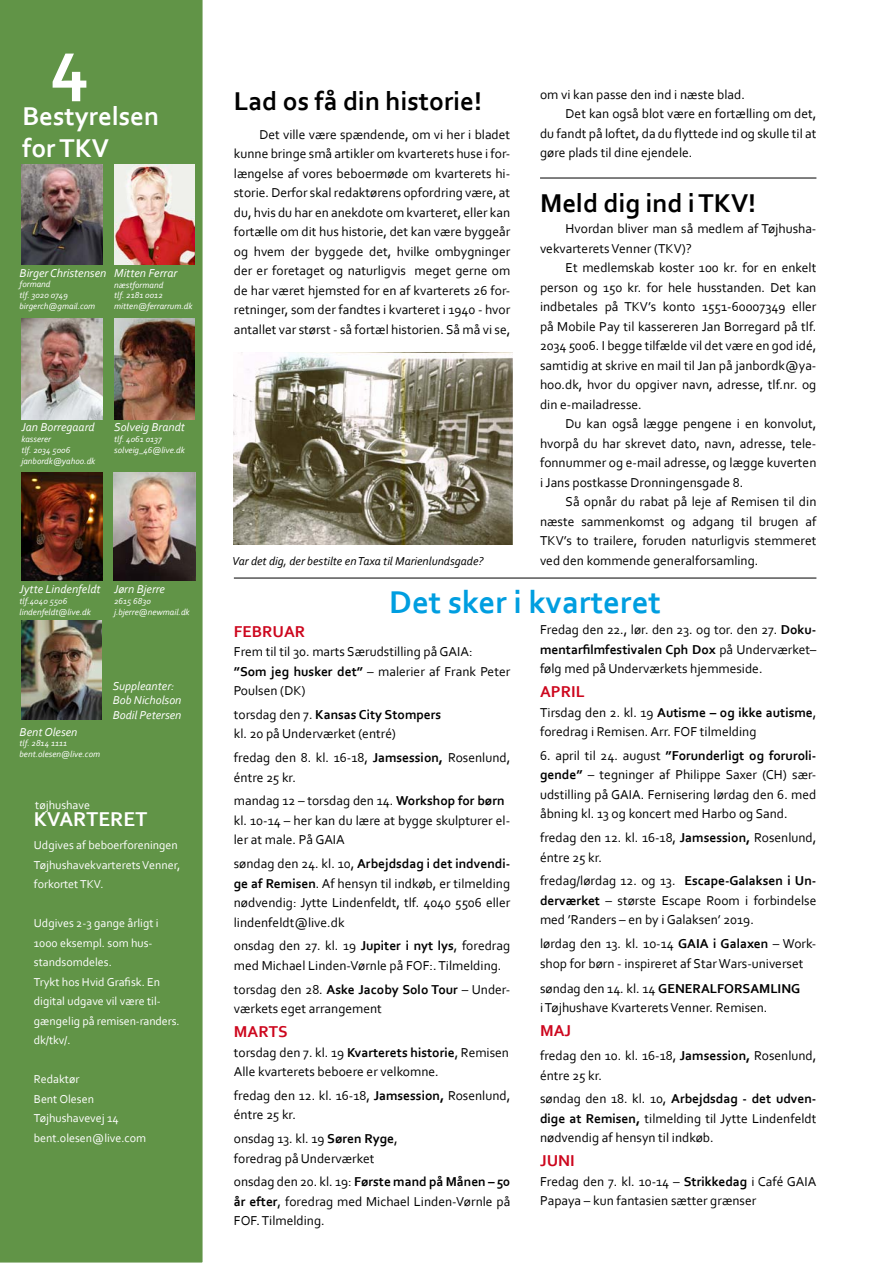
<style>
.page{position:relative;width:893px;height:1263px;background:#fff}
.page>*{position:absolute;margin:0;border:0;box-sizing:border-box;transform-origin:0 0}
.t1{font:700 72px "Corbel";color:#fff}
.t2{font:700 33px "Corbel";color:#009ee0}
.t3{font:700 27px "Corbel";color:#000}
.t4{font:700 27px/32.4px "Corbel";color:#fff}
.t5{font:700 21px "Corbel";color:#fff}
.t6{font:700 16.5px "Corbel";color:#cd071e}
.t7{font:13.5px/19.5px "Corbel";color:#000}
.t8{font:12px/19.5px "Corbel";color:#fff}
.t9{font:italic 12px/14.4px "Corbel";color:#fff}
.t10{font:italic 12px "Corbel";color:#000}
.t11{font:italic 9px/10.8px "Corbel";color:#fff}
.s1{font-weight:700}
</style>
<div class="page">
<div style="left:0;top:0;width:203px;height:1263px;background:#619447"></div>
<img style="left:21px;top:164px;width:81px;height:101px">
<img style="left:21px;top:319px;width:81px;height:100px">
<img style="left:21px;top:473px;width:81px;height:108px">
<img style="left:114px;top:473px;width:81px;height:108px">
<img style="left:114px;top:164px;width:81px;height:101px">
<img style="left:21px;top:621px;width:80px;height:99px">
<img style="left:114px;top:319px;width:81px;height:100px">
<hr style="left:234px;top:578px;width:582px;height:1px;background:#000">
<hr style="left:540px;top:178px;width:276px;height:1px;background:#000">
<img style="left:234px;top:352px;width:278px;height:193px">
<h1 class="t1" style="left:50px;top:19px;width:40px">4</h1>
<h3 class="t4" style="left:22px;top:99px;width:138px">Bestyrelsen for TKV</h3>
<p class="t9" style="left:20px;top:265px;width:88px">Birger Christensen</p>
<p class="t11" style="left:20px;top:279px;width:77px">formand<br>tlf. 3020 0749 birgerch@gmail.com</p>
<p class="t9" style="left:114px;top:265px;width:65px">Mitten Ferrar</p>
<p class="t11" style="left:114px;top:279px;width:80px">næstformand<br>tlf. 2181 0012 mitten@ferrarrum.dk</p>
<p class="t9" style="left:21px;top:420px;width:75px">Jan Borregaard</p>
<p class="t11" style="left:21px;top:433px;width:75px">kasserer<br>tlf. 2034 5006 janbordk@yahoo.dk</p>
<p class="t9" style="left:114px;top:420px;width:72px">Solveig Brandt</p>
<p class="t11" style="left:114px;top:433px;width:72px">tlf. 4061 0137 solveig_46@live.dk</p>
<p class="t9" style="left:20px;top:582px;width:82px">Jytte Lindenfeldt</p>
<p class="t11" style="left:20px;top:595px;width:73px">tlf.4040 5506 lindenfeldt@live.dk</p>
<p class="t9" style="left:114px;top:581px;width:53px">Jørn Bjerre</p>
<p class="t11" style="left:114px;top:595px;width:77px">2615 6830 j.bjerre@newmail.dk</p>
<p class="t9" style="left:20px;top:724px;width:59px">Bent Olesen</p>
<p class="t11" style="left:20px;top:738px;width:82px">tlf. 2814 1111 bent.olesen@live.com</p>
<p class="t9" style="left:113px;top:678px;width:70px">Suppleanter:<br>Bob Nicholson<br>Bodil Petersen</p>
<p class="t8" style="left:35px;top:794px;width:56px">tøjhushave</p>
<h3 class="t5" style="left:34px;top:806px;width:115px">KVARTERET</h3>
<p class="t8" style="left:34px;top:835px;width:148px">Udgives af beboerforeningen<br>Tøjhushavekvarterets Venner, forkortet TKV.</p>
<p class="t8" style="left:34px;top:913px;width:147px">Udgives 2-3 gange årligt i<br>1000 eksempl. som hus&shy;standsomdeles.<br>Trykt hos Hvid Grafisk. En digital udgave vil være til&shy;gængelig på remisen-randers. dk/tkv/.</p>
<p class="t8" style="left:34px;top:1069px;width:114px">Redaktør<br>Bent Olesen<br>Tøjhushavevej 14 bent.olesen@live.com</p>
<h3 class="t3" style="left:234px;top:84px;width:250px">Lad os få din historie!</h3>
<p class="t7" style="left:540px;top:84px;width:207px">om vi kan passe den ind i næste blad.</p>
<p class="t7" style="left:566px;top:104px;width:252px">Det kan også blot være en fortælling om det,</p>
<p class="t7" style="left:540px;top:123px;width:278px">du fandt på loftet, da du flyttede ind og skulle til at</p>
<p class="t7" style="left:540px;top:143px;width:154px">gøre plads til dine ejendele.</p>
<p class="t7" style="left:234px;top:124px;width:278px;text-align:justify;text-indent:26px">Det ville være spændende, om vi her i bladet kunne bringe små artikler om kvarterets huse i for&shy;længelse af vores beboermøde om kvarterets hi&shy;storie. Derfor skal redaktørens opfordring være, at du, hvis du har en anekdote om kvarteret, eller kan fortælle om dit hus historie, det kan være byggeår og hvem der byggede det, hvilke ombygninger der er foretaget og naturligvis meget gerne om de har været hjemsted for en af kvarterets 26 for&shy;retninger, som der fandtes i kvarteret i 1940 - hvor antallet var størst - så fortæl historien. Så må vi se,</p>
<h3 class="t3" style="left:540px;top:187px;width:218px">Meld dig ind i TKV!</h3>
<p class="t7" style="left:540px;top:219px;width:278px;text-indent:26px">Hvordan bliver man så medlem af Tøjhusha&shy;vekvarterets Venner (TKV)?</p>
<p class="t7" style="left:540px;top:258px;width:278px;text-align:justify;text-indent:26px">Et medlemskab koster 100 kr. for en enkelt person og 150 kr. for hele husstanden. Det kan indbetales på TKV’s konto 1551-60007349 eller på Mobile Pay til kassereren Jan Borregard på tlf.<br>2034 5006. I begge tilfælde vil det være en god idé, samtidig at skrive en mail til Jan på janbordk@ya&shy;hoo.dk, hvor du opgiver navn, adresse, tlf.nr. og din e-mailadresse.</p>
<p class="t7" style="left:540px;top:414px;width:278px;text-align:justify;text-indent:26px">Du kan også lægge pengene i en konvolut, hvorpå du har skrevet dato, navn, adresse, tele&shy;fonnummer og e-mail adresse, og lægge kuverten i Jans postkasse Dronningensgade 8.</p>
<p class="t7" style="left:540px;top:492px;width:278px;text-align:justify;text-indent:26px">Så opnår du rabat på leje af Remisen til din næste sammenkomst og adgang til brugen af TKV’s to trailere, foruden naturligvis stemmeret ved den kommende generalforsamling.</p>
<p class="t10" style="left:232px;top:554px;width:253px">Var det dig, der bestilte en Taxa til Marienlundsgade?</p>
<h2 class="t2" style="left:389px;top:582px;width:273px">Det sker i kvarteret</h2>
<p class="t6" style="left:234px;top:621px;width:73px">FEBRUAR</p>
<p class="t7" style="left:234px;top:642px;width:278px">Frem til til 30. marts Særudstilling på GAIA:<br><span class="s1">”Som jeg husker det”</span> – malerier af Frank Peter<br>Poulsen (DK)</p>
<p class="t7" style="left:234px;top:704px;width:209px">torsdag den 7. <span class="s1">Kansas City Stompers </span>kl. 20 på Underværket (entré)</p>
<p class="t7" style="left:234px;top:748px;width:278px">fredag den 8. kl. 16-18, <span class="s1">Jamsession,</span> Rosenlund, éntre 25 kr.</p>
<p class="t7" style="left:234px;top:791px;width:278px">mandag 12 – torsdag den 14. <span class="s1">Workshop for børn </span>kl. 10-14 – her kan du lære at bygge skulpturer el&shy;ler at male. På GAIA</p>
<p class="t7" style="left:234px;top:854px;width:278px;text-align:justify">søndag den 24. kl. 10, <span class="s1">Arbejdsdag i det indvendi&shy;ge af Remisen</span>. Af hensyn til indkøb, er tilmelding nødvendig: Jytte Lindenfeldt, tlf. 4040 5506 eller lindenfeldt@live.dk</p>
<p class="t7" style="left:234px;top:936px;width:278px">onsdag den 27. kl. 19 <span class="s1">Jupiter i nyt lys</span>, foredrag med Michael Linden-Vørnle på FOF:. Tilmelding.</p>
<p class="t7" style="left:234px;top:979px;width:278px">torsdag den 28. <span class="s1">Aske Jacoby Solo Tour</span> – Under&shy;værkets eget arrangement</p>
<p class="t6" style="left:234px;top:1021px;width:55px">MARTS</p>
<p class="t7" style="left:234px;top:1042px;width:277px">torsdag den 7. kl. 19 <span class="s1">Kvarterets historie</span>, Remisen<br>Alle kvarterets beboere er velkomne.</p>
<p class="t7" style="left:234px;top:1085px;width:278px">fredag den 12. kl. 16-18, <span class="s1">Jamsession,</span> Rosenlund, éntre 25 kr.</p>
<p class="t7" style="left:234px;top:1128px;width:165px">onsdag 13. kl. 19 <span class="s1">Søren Ryge</span>, foredrag på Underværket</p>
<p class="t7" style="left:234px;top:1172px;width:278px;text-align:justify">onsdag den 20. kl. 19: <span class="s1">Første mand på Månen – 50 år efter</span>, foredrag med Michael Linden-Vørnle på FOF. Tilmelding.</p>
<p class="t7" style="left:540px;top:620px;width:278px;text-align:justify">Fredag den 22., lør. den 23. og tor. den 27. <span class="s1">Doku&shy;mentarfilmfestivalen Cph Dox</span> på Underværket– følg med på Underværkets hjemmeside.</p>
<p class="t6" style="left:540px;top:681px;width:46px">APRIL</p>
<p class="t7" style="left:540px;top:702px;width:278px">Tirsdag den 2. kl. 19 <span class="s1">Autisme – og ikke autisme</span>, foredrag i Remisen. Arr. FOF tilmelding</p>
<p class="t7" style="left:540px;top:745px;width:278px;text-align:justify">6. april til 24. august <span class="s1">”Forunderligt og foruroli&shy;gende”</span> – tegninger af Philippe Saxer (CH) sær&shy;udstilling på GAIA. Fernisering lørdag den 6. med åbning kl. 13 og koncert med Harbo og Sand.</p>
<p class="t7" style="left:540px;top:828px;width:278px">fredag den 12. kl. 16-18, <span class="s1">Jamsession,</span> Rosenlund, éntre 25 kr.</p>
<p class="t7" style="left:540px;top:871px;width:278px;text-align:justify">fredag/lørdag 12. og 13. <span class="s1">Escape-Galaksen i Un&shy;derværket</span> – største Escape Room i forbindelse med ’Randers – en by i Galaksen’ 2019.</p>
<p class="t7" style="left:540px;top:934px;width:278px">lørdag den 13. kl. 10-14 <span class="s1">GAIA i Galaxen</span> – Work&shy;shop for børn - inspireret af Star Wars-universet</p>
<p class="t7" style="left:540px;top:978px;width:262px">søndag den 14. kl. 14 <span class="s1">GENERALFORSAMLING </span>i Tøjhushave Kvarterets Venner. Remisen.</p>
<p class="t6" style="left:540px;top:1020px;width:33px">MAJ</p>
<p class="t7" style="left:540px;top:1045px;width:278px">fredag den 10. kl. 16-18, <span class="s1">Jamsession,</span> Rosenlund, éntre 25 kr.</p>
<p class="t7" style="left:540px;top:1089px;width:278px;text-align:justify">søndag den 18. kl. 10, <span class="s1">Arbejdsdag - det udven&shy;dige at Remisen,</span> tilmelding til Jytte Lindenfeldt nødvendig af hensyn til indkøb.</p>
<p class="t6" style="left:540px;top:1150px;width:36px">JUNI</p>
<p class="t7" style="left:540px;top:1171px;width:278px">Fredag den 7. kl. 10-14 – <span class="s1">Strikkedag</span> i Café GAIA<br>Papaya – kun fantasien sætter grænser</p>
</div>
